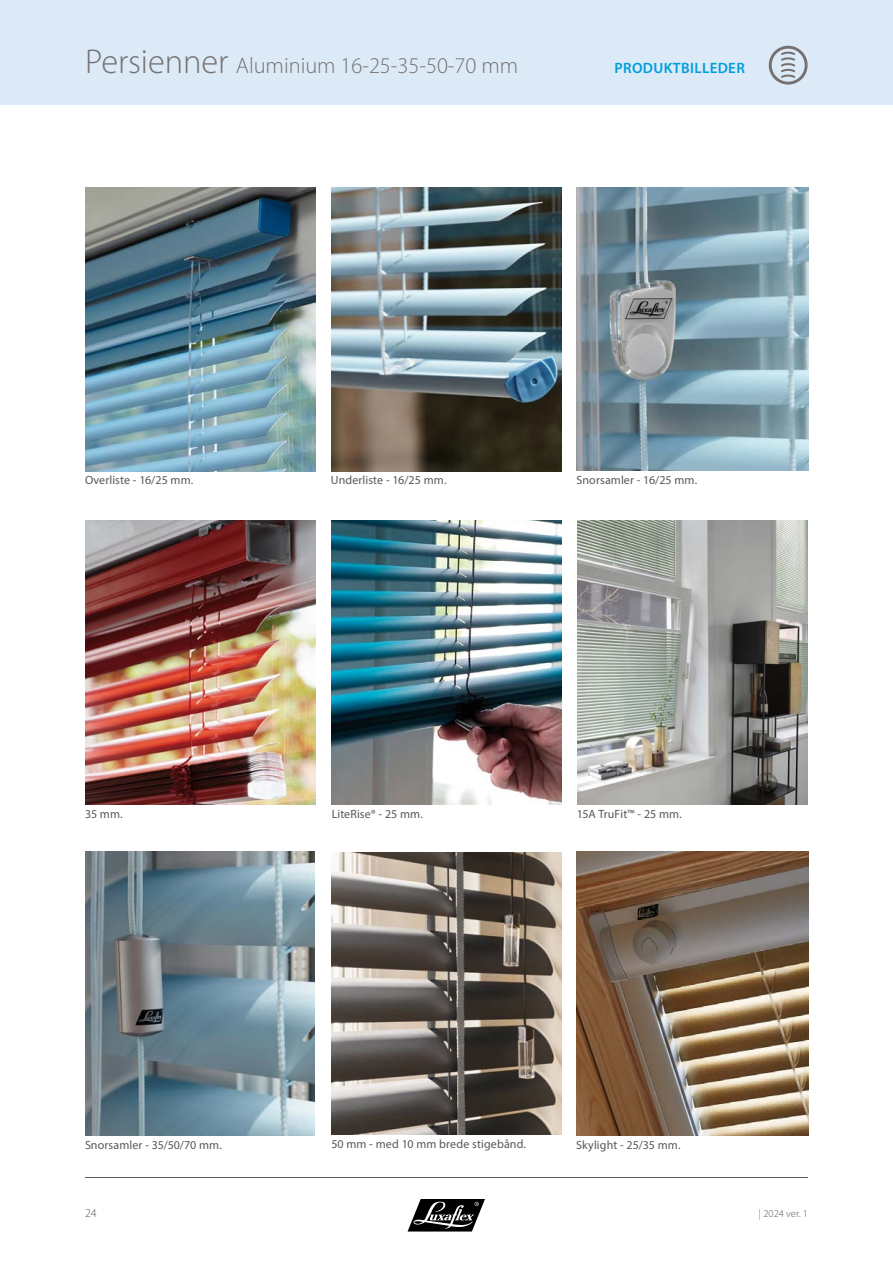
<style>
.page{position:relative;width:893px;height:1263px;background:#fff}
.page>*{position:absolute;margin:0;border:0;box-sizing:border-box;transform-origin:0 0}
.t1{font:300 22.5px "Myriad Pro";color:#757171}
.t2{font:600 15px "Myriad Pro";letter-spacing:.02em;color:#009edb}
.t3{font:12px "Myriad Pro";letter-spacing:.005em;color:#585858}
.t4{font:300 12px "Myriad Pro";color:#585858}
.t5{font:300 10.5px "Myriad Pro";color:#585858}
.s1{font-size:34.5px}
</style>
<div class="page">
<hr style="left:85px;top:1177px;width:723px;height:1px;background:#585858">
<svg style="left:408px;top:1199px;width:77px;height:32px"></svg>
<div style="left:0;top:0;width:893px;height:105px;background:#dceaf8"></div>
<div style="left:769px;top:46px;width:39px;height:39px;border:3px solid #757171;border-radius:50%"></div>
<svg style="left:780px;top:51px;width:16px;height:27px"></svg>
<img style="left:85px;top:187px;width:230px;height:284px">
<img style="left:85px;top:520px;width:230px;height:285px">
<img style="left:332px;top:852px;width:230px;height:283px">
<img style="left:332px;top:187px;width:230px;height:284px">
<img style="left:577px;top:520px;width:230px;height:285px">
<img style="left:86px;top:852px;width:229px;height:284px">
<img style="left:576px;top:187px;width:232px;height:284px">
<img style="left:332px;top:521px;width:230px;height:284px">
<img style="left:576px;top:852px;width:232px;height:284px">
<h1 class="t1" style="left:85px;top:52px;width:435px"><span class="s1">Persienner</span> Aluminium 16-25-35-50-70 mm</h1>
<p class="t2" style="left:614px;top:60px;width:132px">PRODUKTBILLEDER</p>
<p class="t3" style="left:85px;top:473px;width:110px">Overliste - 16/25 mm.</p>
<p class="t3" style="left:331px;top:473px;width:117px">Underliste - 16/25 mm.</p>
<p class="t3" style="left:576px;top:473px;width:122px">Snorsamler - 16/25 mm.</p>
<p class="t3" style="left:85px;top:807px;width:39px">35 mm.</p>
<p class="t3" style="left:332px;top:807px;width:93px">LiteRise® - 25 mm.</p>
<p class="t3" style="left:577px;top:807px;width:107px">15A TruFit™ - 25 mm.</p>
<p class="t3" style="left:85px;top:1137px;width:138px">Snorsamler - 35/50/70 mm.</p>
<p class="t4" style="left:85px;top:1206px;width:13px">24</p>
<p class="t3" style="left:331px;top:1136px;width:196px">50 mm - med 10 mm brede stigebånd.</p>
<p class="t3" style="left:576px;top:1137px;width:106px">Skylight - 25/35 mm.</p>
<p class="t5" style="left:759px;top:1207px;width:50px">| 2024 ver. 1</p>
</div>
